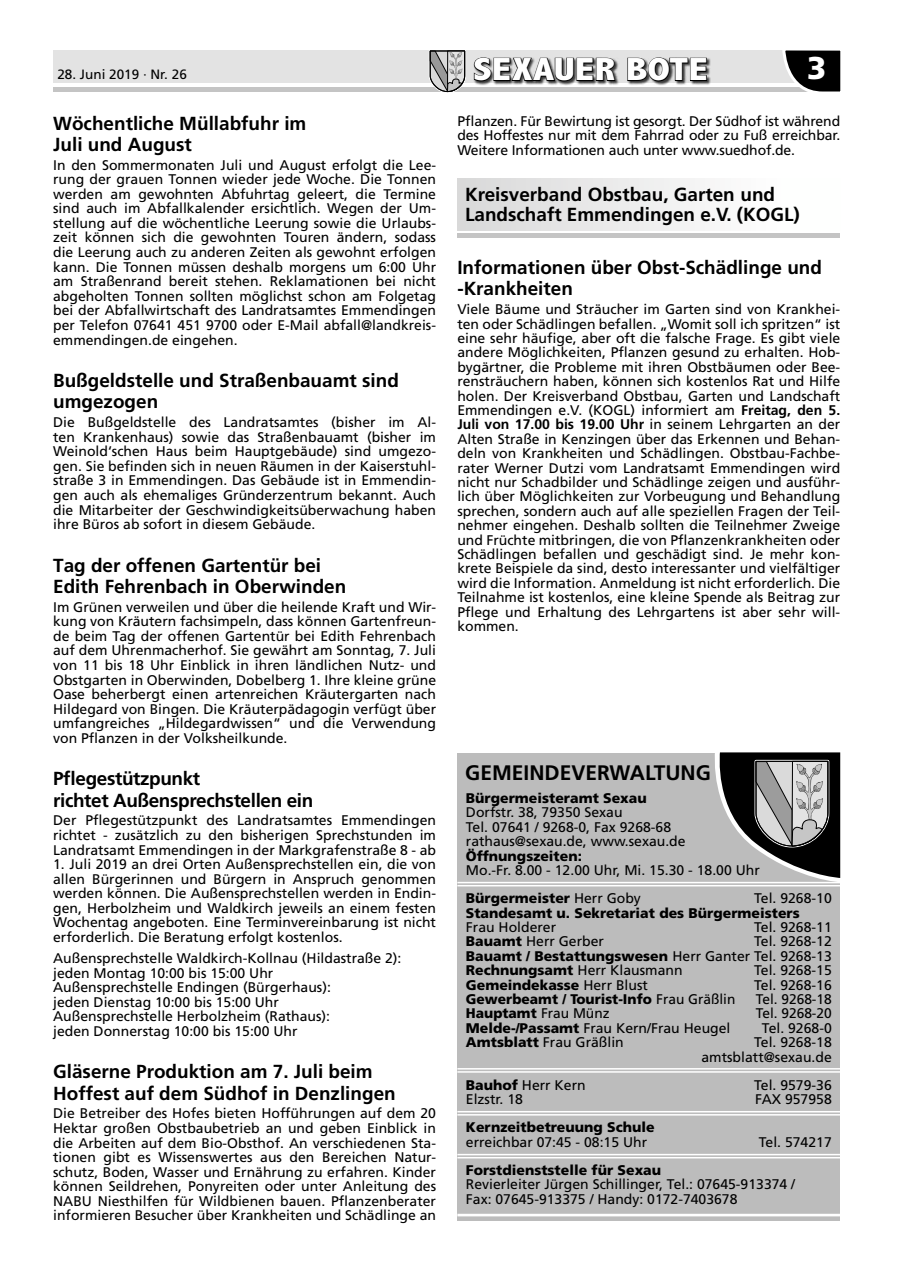
<style>
.page{position:relative;width:902px;height:1280px;background:#fff}
.page>*{position:absolute;margin:0;border:0;box-sizing:border-box;transform-origin:0 0}
.t1{font:800 condensed 32.25px "Abadi";letter-spacing:.01em;color:#fff;scale:1.26 1}
.t2{font:900 31.5px "Frutiger";color:#fff}
.t3{font:700 21px "Frutiger";color:#000}
.t4{font:700 18.9px/21.1px "Frutiger";color:#000}
.t5{font:700 18.9px/21.1px "Frutiger";letter-spacing:-.02em;color:#000}
.t6{font:13.95px/14.5px "Frutiger";color:#000;text-align:justify}
.t7{font:900 13.95px "Frutiger";color:#000}
.t8{font:13.5px "Frutiger";color:#000}
.s1{font-weight:700}
.s2{font-weight:900}
.s3{font-weight:400}
</style>
<div class="page">
<hr style="left:53px;top:87px;width:787px;height:4px;background:#c4c4c4">
<div style="left:53px;top:51px;width:787px;height:32px;background:#e3e3e3"></div>
<svg style="left:780px;top:50px;width:61px;height:42px"></svg>
<svg style="left:429px;top:50px;width:37px;height:43px"></svg>
<div style="left:474px;top:57px;width:237px;height:28px;background:#000;opacity:.75"></div>
<svg style="left:473px;top:57px;width:143px;height:25px;background:#535353"></svg>
<svg style="left:626px;top:57px;width:81px;height:25px;background:#565656"></svg>
<div style="left:457px;top:178px;width:383px;height:53px;background:linear-gradient(to right,#d9d9da,#fff)"></div>
<hr style="left:457px;top:233px;width:383px;height:4px;background:#c4c4c4">
<div style="left:457px;top:753px;width:383px;height:467px;background:#bcbcbc"></div>
<svg style="left:709px;top:752px;width:131px;height:135px"></svg>
<hr style="left:457px;top:1214px;width:383px;height:2px;background:#fff">
<hr style="left:457px;top:882px;width:383px;height:1px;background:#fff">
<hr style="left:457px;top:885px;width:383px;height:1px;background:#fff">
<hr style="left:457px;top:1068px;width:383px;height:1px;background:#fff">
<hr style="left:457px;top:1071px;width:383px;height:2px;background:#fff">
<hr style="left:457px;top:1111px;width:383px;height:1px;background:#fff">
<hr style="left:457px;top:1114px;width:383px;height:1px;background:#fff">
<hr style="left:457px;top:1154px;width:383px;height:1px;background:#fff">
<hr style="left:457px;top:1157px;width:383px;height:1px;background:#fff">
<p class="t8" style="left:57px;top:66px;width:131px">28. Juni 2019 · Nr. 26</p>
<h1 class="t1" style="left:473px;top:52px;width:188px">SEXAUER BOTE</h1>
<h2 class="t2" style="left:807px;top:49px;width:21px">3</h2>
<h3 class="t4" style="left:53px;top:112px;width:255px">Wöchentliche Müllabfuhr im<br>Juli und august</h3>
<p class="t6" style="left:53px;top:157px;width:384px">In den Sommermonaten Juli und August erfolgt die Lee&shy;rung der grauen Tonnen wieder jede Woche. Die Tonnen werden am gewohnten Abfuhrtag geleert, die Termine sind auch im Abfallkalender ersichtlich. Wegen der Um&shy;stellung auf die wöchentliche Leerung sowie die Urlaubs&shy;zeit können sich die gewohnten Touren ändern, sodass die Leerung auch zu anderen Zeiten als gewohnt erfolgen kann. Die Tonnen müssen deshalb morgens um 6:00 Uhr am Straßenrand bereit stehen. Reklamationen bei nicht abgeholten Tonnen sollten möglichst schon am Folgetag bei der Abfallwirtschaft des Landratsamtes Emmendingen per Telefon 07641 451 9700 oder E-Mail abfall@landkreis&shy;emmendingen.de eingehen.</p>
<h3 class="t4" style="left:53px;top:370px;width:347px">Bußgeldstelle und Straßenbauamt sind umgezogen</h3>
<p class="t6" style="left:53px;top:415px;width:384px">Die Bußgeldstelle des Landratsamtes (bisher im Al&shy;ten Krankenhaus) sowie das Straßenbauamt (bisher im Weinold‘schen Haus beim Hauptgebäude) sind umgezo&shy;gen. Sie befinden sich in neuen Räumen in der Kaiserstuhl&shy;straße 3 in Emmendingen. Das Gebäude ist in Emmendin&shy;gen auch als ehemaliges Gründerzentrum bekannt. Auch die Mitarbeiter der Geschwindigkeitsüberwachung haben ihre Büros ab sofort in diesem Gebäude.</p>
<h3 class="t4" style="left:53px;top:554px;width:295px">Tag der offenen Gartentür bei edith Fehrenbach in Oberwinden</h3>
<p class="t6" style="left:53px;top:599px;width:384px">Im Grünen verweilen und über die heilende Kraft und Wir&shy;kung von Kräutern fachsimpeln, dass können Gartenfreun&shy;de beim Tag der offenen Gartentür bei Edith Fehrenbach auf dem Uhrenmacherhof. Sie gewährt am Sonntag, 7. Juli von 11 bis 18 Uhr Einblick in ihren ländlichen Nutz- und Obstgarten in Oberwinden, Dobelberg 1. Ihre kleine grüne Oase beherbergt einen artenreichen Kräutergarten nach Hildegard von Bingen. Die Kräuterpädagogin verfügt über umfangreiches „Hildegardwissen“ und die Verwendung von Pflanzen in der Volksheilkunde.</p>
<h3 class="t5" style="left:53px;top:768px;width:261px">Pflegestützpunkt<br>richtet außensprechstellen ein</h3>
<p class="t6" style="left:53px;top:813px;width:384px">Der Pflegestützpunkt des Landratsamtes Emmendingen richtet - zusätzlich zu den bisherigen Sprechstunden im Landratsamt Emmendingen in der Markgrafenstraße 8 - ab</p>
<p class="t6" style="left:53px;top:857px;width:384px">1. Juli 2019 an drei Orten Außensprechstellen ein, die von allen Bürgerinnen und Bürgern in Anspruch genommen werden können. Die Außensprechstellen werden in Endin&shy;gen, Herbolzheim und Waldkirch jeweils an einem festen Wochentag angeboten. Eine Terminvereinbarung ist nicht erforderlich. Die Beratung erfolgt kostenlos.</p>
<p class="t6" style="left:53px;top:951px;width:350px;text-align:left">Außensprechstelle Waldkirch-Kollnau (Hildastraße 2): jeden Montag 10:00 bis 15:00 Uhr<br>Außensprechstelle Endingen (Bürgerhaus):<br>jeden Dienstag 10:00 bis 15:00 Uhr Außensprechstelle Herbolzheim (Rathaus):<br>jeden Donnerstag 10:00 bis 15:00 Uhr</p>
<h3 class="t4" style="left:53px;top:1061px;width:344px">Gläserne Produktion am 7. Juli beim<br>Hoffest auf dem Südhof in Denzlingen</h3>
<p class="t6" style="left:53px;top:1106px;width:384px">Die Betreiber des Hofes bieten Hofführungen auf dem 20<br>Hektar großen Obstbaubetrieb an und geben Einblick in die Arbeiten auf dem Bio-Obsthof. An verschiedenen Sta&shy;tionen gibt es Wissenswertes aus den Bereichen Natur&shy;schutz, Boden, Wasser und Ernährung zu erfahren. Kinder können Seildrehen, Ponyreiten oder unter Anleitung des NABU Niesthilfen für Wildbienen bauen. Pflanzenberater informieren Besucher über Krankheiten und Schädlinge an</p>
<p class="t6" style="left:457px;top:114px;width:384px">Pflanzen. Für Bewirtung ist gesorgt. Der Südhof ist während des Hoffestes nur mit dem Fahrrad oder zu Fuß erreichbar.<br>Weitere Informationen auch unter www.suedhof.de.</p>
<h3 class="t4" style="left:465px;top:185px;width:336px;line-height:19.5px">Kreisverband Obstbau, Garten und<br>Landschaft Emmendingen e.V. (KOGL)</h3>
<h3 class="t4" style="left:457px;top:257px;width:366px">Informationen über Obst-Schädlinge und -Krankheiten</h3>
<p class="t6" style="left:457px;top:302px;width:384px">Viele Bäume und Sträucher im Garten sind von Krankhei&shy;ten oder Schädlingen befallen. „Womit soll ich spritzen“ ist eine sehr häufige, aber oft die falsche Frage. Es gibt viele andere Möglichkeiten, Pflanzen gesund zu erhalten. Hob&shy;bygärtner, die Probleme mit ihren Obstbäumen oder Bee&shy;rensträuchern haben, können sich kostenlos Rat und Hilfe holen. Der Kreisverband Obstbau, Garten und Landschaft Emmendingen e.V. (KOGL) informiert am <span class="s1">Freitag, den 5.<br>Juli von 17.00 bis 19.00 uhr</span> in seinem Lehrgarten an der Alten Straße in Kenzingen über das Erkennen und Behan&shy;deln von Krankheiten und Schädlingen. Obstbau-Fachbe&shy;rater Werner Dutzi vom Landratsamt Emmendingen wird nicht nur Schadbilder und Schädlinge zeigen und ausführ&shy;lich über Möglichkeiten zur Vorbeugung und Behandlung sprechen, sondern auch auf alle speziellen Fragen der Teil&shy;nehmer eingehen. Deshalb sollten die Teilnehmer Zweige und Früchte mitbringen, die von Pflanzenkrankheiten oder Schädlingen befallen und geschädigt sind. Je mehr kon&shy;krete Beispiele da sind, desto interessanter und vielfältiger wird die Information. Anmeldung ist nicht erforderlich. Die Teilnahme ist kostenlos, eine kleine Spende als Beitrag zur Pflege und Erhaltung des Lehrgartens ist aber sehr will&shy;kommen.</p>
<h3 class="t3" style="left:465px;top:760px;width:247px">GEMEINDEVERWALTUNG</h3>
<p class="t7" style="left:466px;top:790px;width:182px">Bürgermeisteramt Sexau</p>
<p class="t6" style="left:466px;top:805px;width:221px;text-align:left">Dorfstr. 38, 79350 Sexau<br>Tel. 07641 / 9268-0, Fax 9268-68 rathaus@sexau.de, www.sexau.de</p>
<p class="t7" style="left:466px;top:847px;width:118px">Öffnungszeiten:</p>
<p class="t6" style="left:466px;top:856px;width:295px;line-height:28.2px">Mo.-Fr. 8.00 - 12.00 Uhr, Mi. 15.30 - 18.00 Uhr<br><span class="s2">Bürgermeister</span> Herr Goby</p>
<p class="t6" style="left:754px;top:891px;width:79px">Tel. 9268-10</p>
<p class="t7" style="left:466px;top:904px;width:335px">Standesamt u. Sekretariat des Bürgermeisters</p>
<p class="t6" style="left:466px;top:920px;width:92px">Frau Holderer</p>
<p class="t6" style="left:754px;top:920px;width:79px">Tel. 9268-11</p>
<p class="t6" style="left:466px;top:934px;width:140px"><span class="s2">Bauamt</span> Herr Gerber</p>
<p class="t6" style="left:466px;top:934px;width:367px;text-indent:288px">Tel. 9268-12<br><span class="s2">Bauamt / Bestattungswesen</span> Herr Ganter Tel. 9268-13<br><span class="s2">Rechnungsamt</span> Herr Klausmann</p>
<p class="t6" style="left:754px;top:963px;width:79px">Tel. 9268-15</p>
<p class="t7" style="left:466px;top:976px;width:183px">Gemeindekasse <span class="s3">Herr Blust</span></p>
<p class="t6" style="left:754px;top:977px;width:79px">Tel. 9268-16</p>
<p class="t7" style="left:466px;top:991px;width:271px">Gewerbeamt / Tourist-Info <span class="s3">Frau Gräßlin</span></p>
<p class="t6" style="left:755px;top:992px;width:77px">Tel. 9268-18</p>
<p class="t7" style="left:466px;top:1005px;width:145px">Hauptamt <span class="s3">Frau Münz</span></p>
<p class="t6" style="left:755px;top:1006px;width:77px">Tel. 9268-20</p>
<p class="t6" style="left:466px;top:1020px;width:266px"><span class="s2">Melde-/Passamt</span> Frau Kern/Frau Heugel</p>
<p class="t6" style="left:761px;top:1020px;width:71px">Tel. 9268-0</p>
<p class="t6" style="left:466px;top:1035px;width:159px"><span class="s2">Amtsblatt</span> Frau Gräßlin</p>
<p class="t6" style="left:701px;top:1035px;width:132px;text-align:right">Tel. 9268-18 amtsblatt@sexau.de</p>
<p class="t6" style="left:466px;top:1077px;width:121px"><span class="s2">Bauhof</span> Herr Kern</p>
<p class="t6" style="left:754px;top:1077px;width:79px">Tel. 9579-36</p>
<p class="t6" style="left:466px;top:1092px;width:59px">Elzstr. 18</p>
<p class="t6" style="left:755px;top:1092px;width:78px">FAX 957958</p>
<p class="t7" style="left:466px;top:1119px;width:190px">Kernzeitbetreuung Schule</p>
<p class="t6" style="left:466px;top:1134px;width:183px">erreichbar 07:45 - 08:15 Uhr</p>
<p class="t6" style="left:758px;top:1134px;width:74px">Tel. 574217</p>
<p class="t7" style="left:466px;top:1162px;width:197px">Forstdienststelle für Sexau</p>
<p class="t6" style="left:466px;top:1177px;width:331px">Revierleiter Jürgen Schillinger, Tel.: 07645-913374 /<br>Fax: 07645-913375 / Handy: 0172-7403678</p>
</div>
